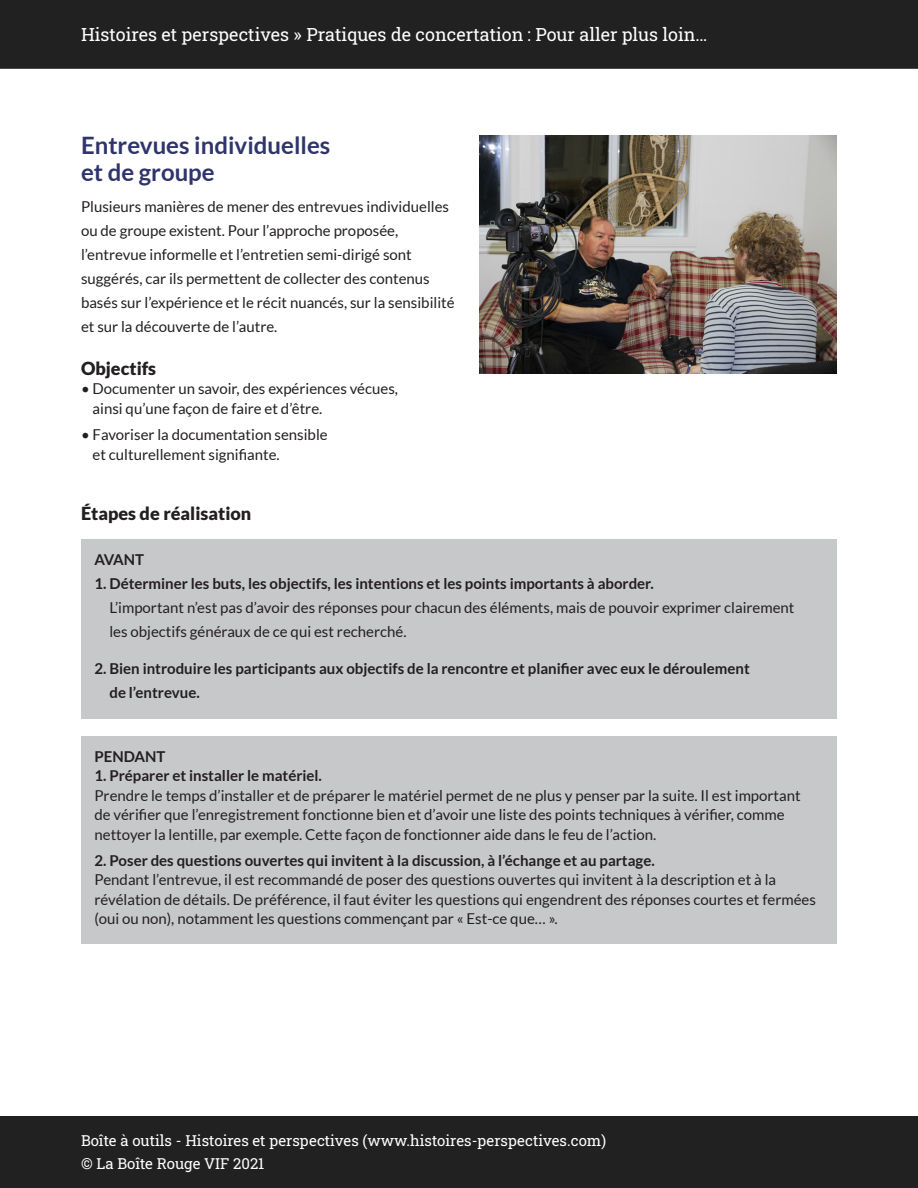
<style>
.page{position:relative;width:918px;height:1188px;background:#fff}
.page>*{position:absolute;margin:0;border:0;box-sizing:border-box;transform-origin:0 0}
.t1{font:700 24px/27px "Lato";color:#2f356c}
.t2{font:18px "Roboto Slab";color:#fff}
.t3{font:900 18px "Lato";color:#231f20}
.t4{font:15px/24px "Lato";color:#231f20}
.t5{font:700 15px/24px "Lato";color:#231f20}
.t6{font:15px/22.5px "Roboto Slab";color:#fff}
</style>
<div class="page">
<div style="left:0;top:1117px;width:918px;height:71px;background:#212121"></div>
<div style="left:0;top:0;width:918px;height:69px;background:#212121"></div>
<div style="left:81px;top:539px;width:756px;height:179px;background:#c7c8ca"></div>
<div style="left:81px;top:736px;width:756px;height:208px;background:#c7c8ca"></div>
<img style="left:479px;top:135px;width:358px;height:239px">
<p class="t2" style="left:81px;top:22px;width:628px">Histoires et perspectives » Pratiques de concertation : Pour aller plus loin…</p>
<h1 class="t1" style="left:81px;top:132px;width:251px">Entrevues individuelles et de groupe</h1>
<p class="t4" style="left:81px;top:195px;width:375px">Plusieurs manières de mener des entrevues individuelles ou de groupe existent. Pour l’approche proposée, l’entrevue informelle et l’entretien semi-dirigé sont suggérés, car ils permettent de collecter des contenus basés sur l’expérience et le récit nuancés, sur la sensibilité et sur la découverte de l’autre.</p>
<p class="t3" style="left:81px;top:358px;width:77px">Objectifs</p>
<p class="t4" style="left:93px;top:379px;width:307px;line-height:19.5px;text-indent:-12px">• Documenter un savoir, des expériences vécues, ainsi qu’une façon de faire et d’être.</p>
<p class="t4" style="left:93px;top:425px;width:237px;line-height:19.5px;text-indent:-12px">• Favoriser la documentation sensible et culturellement signifiante.</p>
<p class="t3" style="left:81px;top:502px;width:172px">Étapes de réalisation</p>
<p class="t5" style="left:94px;top:547px;width:51px">AVANT</p>
<p class="t5" style="left:94px;top:571px;width:561px">1. Déterminer les buts, les objectifs, les intentions et les points importants à aborder.</p>
<p class="t4" style="left:109px;top:595px;width:687px">L’important n’est pas d’avoir des réponses pour chacun des éléments, mais de pouvoir exprimer clairement les objectifs généraux de ce qui est recherché.</p>
<p class="t5" style="left:109px;top:656px;width:642px;text-indent:-15px">2. Bien introduire les participants aux objectifs de la rencontre et planifier avec eux le déroulement de l’entrevue.</p>
<p class="t5" style="left:94px;top:744px;width:73px">PENDANT</p>
<p class="t5" style="left:94px;top:764px;width:229px">1. Préparer et installer le matériel.</p>
<p class="t4" style="left:94px;top:785px;width:708px;line-height:19.5px">Prendre le temps d’installer et de préparer le matériel permet de ne plus y penser par la suite. Il est important de vérifier que l’enregistrement fonctionne bien et d’avoir une liste des points techniques à vérifier, comme nettoyer la lentille, par exemple. Cette façon de fonctionner aide dans le feu de l’action.</p>
<p class="t5" style="left:94px;top:848px;width:562px">2. Poser des questions ouvertes qui invitent à la discussion, à l’échange et au partage.</p>
<p class="t4" style="left:94px;top:870px;width:723px;line-height:19.5px">Pendant l’entrevue, il est recommandé de poser des questions ouvertes qui invitent à la description et à la révélation de détails. De préférence, il faut éviter les questions qui engendrent des réponses courtes et fermées (oui ou non), notamment les questions commençant par « Est-ce que… ».</p>
<p class="t6" style="left:81px;top:1129px;width:527px">Boîte à outils - Histoires et perspectives (www.histoires-perspectives.com) © La Boîte Rouge VIF 2021</p>
</div>
